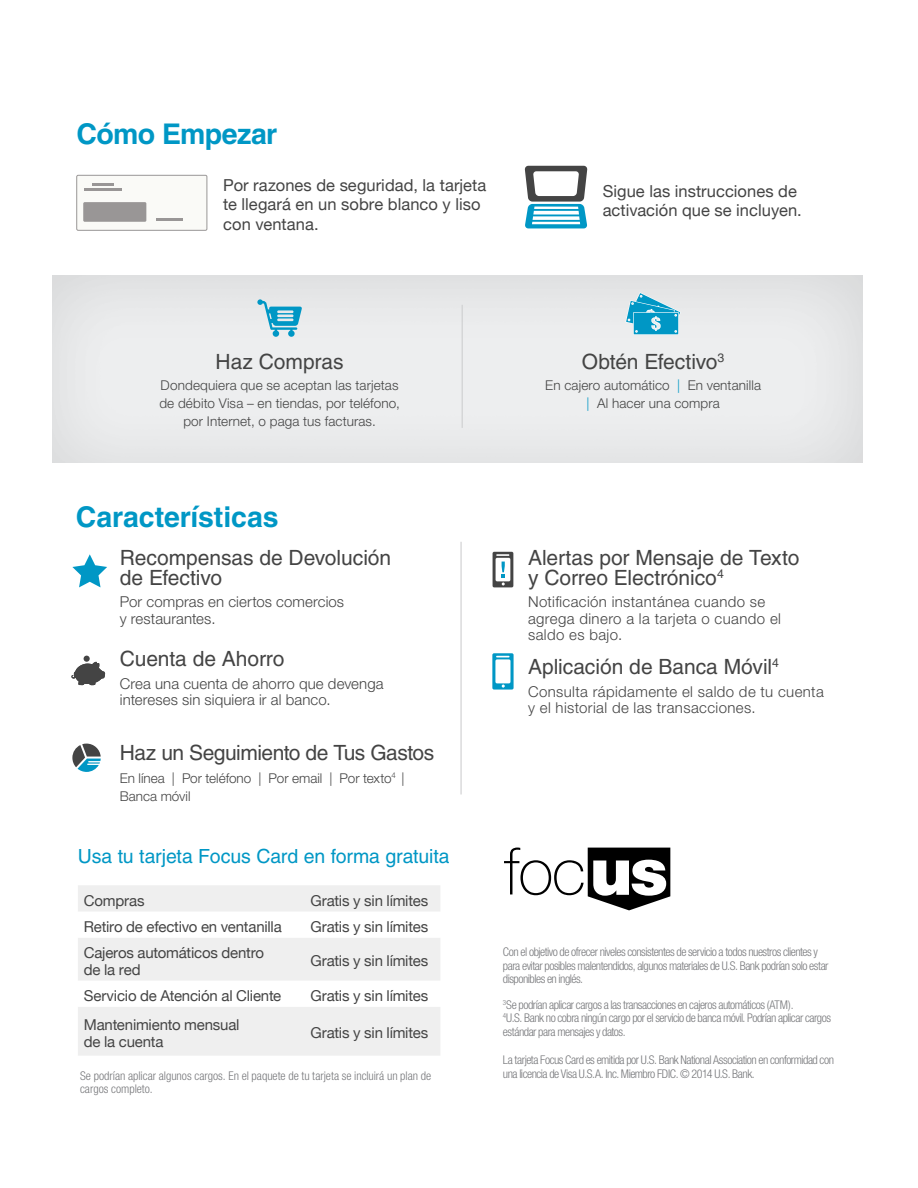
<style>
.page{position:relative;width:918px;height:1188px;background:#fff}
.page>*{position:absolute;margin:0;border:0;box-sizing:border-box;transform-origin:0 0}
.t1{font:700 28.5px "Helvetica";letter-spacing:-.005em;color:#0097c5}
.t2{font:700 28.5px "Helvetica";letter-spacing:-.025em;color:#0097c5}
.t3{font:21px/19.5px "Helvetica";letter-spacing:-.005em;color:#444}
.t4{font:21px "Helvetica";letter-spacing:-.025em;color:#444}
.t5{font:19.5px "Helvetica";letter-spacing:-.005em;color:#0097c5}
.t6{font:16.5px/19.5px "Helvetica Neue";letter-spacing:.005em;color:#444}
.t7{font:15px/16.5px "Helvetica Neue";letter-spacing:-.015em;color:#444}
.t8{font:300 15px/16.5px "Helvetica Neue";letter-spacing:.025em;color:#444}
.t9{font:300 15px/16.5px "Helvetica Neue";letter-spacing:.005em;color:#444}
.t10{font:300 13.5px/18px "Helvetica Neue";letter-spacing:.01em;color:#444;text-align:center}
.t11{font:300 condensed 12px/13.5px "Helvetica Neue";letter-spacing:-.04em;color:#77787b}
.t12{font:300 condensed 12px/13.5px "Helvetica Neue";color:#77787b}
.s1{color:#0097c5}
</style>
<div class="page">
<div style="left:40px;top:263px;width:836px;height:201px;background:#000;opacity:.06"></div>
<div style="left:77px;top:175px;width:130px;height:55px;background:#fafaf7"></div>
<div style="left:76px;top:175px;width:131px;height:56px;border:1px solid #999696"></div>
<hr style="left:93px;top:183px;width:21px;height:2px;background:#999696">
<hr style="left:156px;top:218px;width:27px;height:3px;background:#999696">
<hr style="left:85px;top:188px;width:37px;height:3px;background:#999696">
<div style="left:83px;top:202px;width:63px;height:20px;background:#999696"></div>
<svg style="left:525px;top:166px;width:62px;height:62px"></svg>
<svg style="left:78px;top:885px;width:362px;height:171px;fill:#efefef"></svg>
<svg style="left:257px;top:299px;width:45px;height:38px;background:#8fcadc"></svg>
<svg style="left:625px;top:292px;width:57px;height:43px;background:#67bcd6"></svg>
<svg style="left:72px;top:744px;width:29px;height:28px"></svg>
<hr style="left:460px;top:542px;width:2px;height:252px;background:#cecfd0">
<hr style="left:462px;top:305px;width:1px;height:123px;background:#cecfd0">
<svg style="left:493px;top:552px;width:20px;height:35px"></svg>
<svg style="left:492px;top:653px;width:22px;height:37px"></svg>
<svg style="left:72px;top:554px;width:35px;height:33px"></svg>
<svg style="left:71px;top:656px;width:34px;height:29px"></svg>
<svg style="left:504px;top:848px;width:166px;height:62px"></svg>
<h1 class="t2" style="left:76px;top:117px;width:202px">Cómo Empezar</h1>
<h3 class="t6" style="left:223px;top:176px;width:265px">Por razones de seguridad, la tarjeta te llegará en un sobre blanco y liso con ventana.</h3>
<h3 class="t6" style="left:603px;top:182px;width:200px">Sigue las instrucciones de activación que se incluyen.</h3>
<h2 class="t3" style="left:216px;top:352px;width:130px">Haz Compras</h2>
<h2 class="t3" style="left:582px;top:352px;width:144px">Obtén Efectivo<sup>3</sup></h2>
<p class="t10" style="left:159px;top:376px;width:242px">Dondequiera que se aceptan las tarjetas de débito Visa – en tiendas, por teléfono, por Internet, o paga tus facturas.</p>
<p class="t10" style="left:545px;top:376px;width:217px">En cajero automático <span class="s1">|</span> En ventanilla <span class="s1">|</span> Al hacer una compra</p>
<h1 class="t1" style="left:76px;top:499px;width:204px">Características</h1>
<h2 class="t3" style="left:120px;top:548px;width:273px">Recompensas de Devolución de Efectivo</h2>
<p class="t9" style="left:120px;top:593px;width:226px">Por compras en ciertos comercios y restaurantes.</p>
<h2 class="t3" style="left:120px;top:649px;width:166px">Cuenta de Ahorro</h2>
<p class="t9" style="left:120px;top:675px;width:265px">Crea una cuenta de ahorro que devenga intereses sin siquiera ir al banco.</p>
<h2 class="t4" style="left:120px;top:740px;width:316px">Haz un Seguimiento de Tus Gastos</h2>
<p class="t10" style="left:120px;top:768px;width:286px;text-align:left">En línea | Por teléfono | Por email | Por texto<sup>4</sup> |<br>Banca móvil</p>
<h3 class="t5" style="left:78px;top:845px;width:373px">Usa tu tarjeta Focus Card en forma gratuita</h3>
<p class="t7" style="left:84px;top:893px;width:62px">Compras</p>
<p class="t7" style="left:311px;top:893px;width:119px">Gratis y sin límites</p>
<p class="t7" style="left:84px;top:919px;width:199px">Retiro de efectivo en ventanilla</p>
<p class="t7" style="left:311px;top:919px;width:119px">Gratis y sin límites</p>
<p class="t7" style="left:84px;top:945px;width:182px">Cajeros automáticos dentro de la red</p>
<p class="t7" style="left:311px;top:954px;width:119px">Gratis y sin límites</p>
<p class="t7" style="left:84px;top:988px;width:199px">Servicio de Atención al Cliente</p>
<p class="t7" style="left:311px;top:988px;width:119px">Gratis y sin límites</p>
<p class="t7" style="left:84px;top:1017px;width:157px">Mantenimiento mensual de la cuenta</p>
<p class="t7" style="left:311px;top:1026px;width:119px">Gratis y sin límites</p>
<p class="t12" style="left:80px;top:1069px;width:353px">Se podrían aplicar algunos cargos. En el paquete de tu tarjeta se incluirá un plan de cargos completo.</p>
<h2 class="t3" style="left:528px;top:548px;width:273px">Alertas por Mensaje de Texto y Correo Electrónico<sup>4</sup></h2>
<p class="t8" style="left:528px;top:593px;width:254px">Notificación instantánea cuando se agrega dinero a la tarjeta o cuando el saldo es bajo.</p>
<h2 class="t3" style="left:528px;top:657px;width:252px">Aplicación de Banca Móvil<sup>4</sup></h2>
<p class="t8" style="left:528px;top:683px;width:297px">Consulta rápidamente el saldo de tu cuenta y el historial de las transacciones.</p>
<p class="t11" style="left:503px;top:945px;width:327px">Con el objetivo de ofrecer niveles consistentes de servicio a todos nuestros clientes y para evitar posibles malentendidos, algunos materiales de U.S. Bank podrían solo estar disponibles en inglés.</p>
<p class="t11" style="left:503px;top:998px;width:330px"><sup>3</sup>Se podrían aplicar cargos a las transacciones en cajeros automáticos (ATM).<br><sup>4</sup>U.S. Bank no cobra ningún cargo por el servicio de banca móvil. Podrían aplicar cargos estándar para mensajes y datos.</p>
<p class="t11" style="left:503px;top:1053px;width:333px">La tarjeta Focus Card es emitida por U.S. Bank National Association en conformidad con una licencia de Visa U.S.A. Inc. Miembro FDIC. © 2014 U.S. Bank.</p>
</div>
